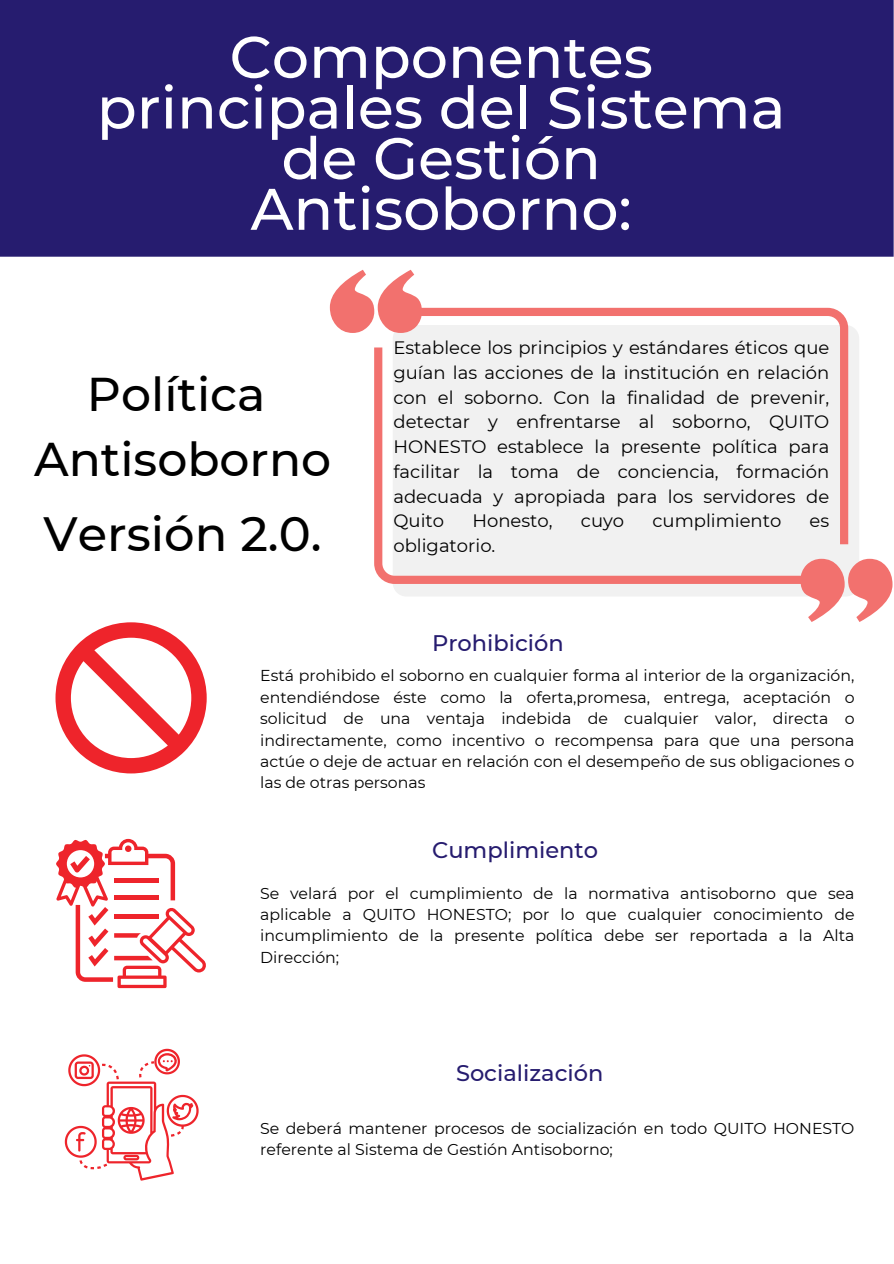
<style>
.page{position:relative;width:894px;height:1264px;background:#fff}
.page>*{position:absolute;margin:0;border:0;box-sizing:border-box;transform-origin:0 0}
.t1{font:500 58.5px/50.7px "Montserrat";color:#fff;text-align:center}
.t2{font:500 48px "Montserrat";color:#000}
.t3{font:500 47.25px/65.2px "Montserrat";color:#000;text-align:center}
.t4{font:500 22.5px "Montserrat";color:#261c6f}
.t5{font:18px/24.8px "Montserrat";color:#000;text-align:justify}
.t6{font:15.75px/21.3px "Montserrat";color:#000;text-align:justify}
</style>
<div class="page">
<div style="left:0;top:0;width:893px;height:257px;background:#261c6f"></div>
<svg style="left:65px;top:1048px;width:133px;height:132px"></svg>
<svg style="left:56px;top:838px;width:150px;height:150px"></svg>
<svg style="left:55px;top:622px;width:151px;height:151px"></svg>
<div style="left:392px;top:325px;width:466px;height:271px;background:#f1f1f1;border-radius:13px"></div>
<svg style="left:330px;top:270px;width:92px;height:63px"></svg>
<svg style="left:415px;top:308px;width:433px;height:236px"></svg>
<svg style="left:800px;top:559px;width:92px;height:63px"></svg>
<svg style="left:374px;top:347px;width:432px;height:237px"></svg>
<h1 class="t1" style="left:97px;top:31px;width:690px">Componentes principales del Sistema de Gestión<br>Antisoborno:</h1>
<h3 class="t3" style="left:34px;top:361px;width:298px">Política<br>Antisoborno</h3>
<h2 class="t2" style="left:43px;top:504px;width:280px">Versión 2.0.</h2>
<p class="t5" style="left:393px;top:335px;width:437px">Establece los principios y estándares éticos que guían las acciones de la institución en relación con el soborno. Con la finalidad de prevenir, detectar y enfrentarse al soborno, QUITO HONESTO establece la presente política para facilitar la toma de conciencia, formación adecuada y apropiada para los servidores de Quito</p>
<p class="t5" style="left:472px;top:508px;width:82px">Honesto,</p>
<p class="t5" style="left:580px;top:508px;width:45px">cuyo</p>
<p class="t5" style="left:652px;top:508px;width:130px">cumplimiento</p>
<p class="t5" style="left:809px;top:508px;width:21px">es</p>
<p class="t5" style="left:393px;top:533px;width:103px">obligatorio.</p>
<h3 class="t4" style="left:432px;top:629px;width:133px">Prohibición</h3>
<p class="t6" style="left:260px;top:665px;width:595px">Está prohibido el soborno en cualquier forma al interior de la organización, entendiéndose éste como la oferta,promesa, entrega, aceptación o solicitud de una ventaja indebida de cualquier valor, directa o indirectamente, como incentivo o recompensa para que una persona actúe o deje de actuar en relación con el desempeño de sus obligaciones o las de otras personas</p>
<h3 class="t4" style="left:432px;top:836px;width:167px">Cumplimiento</h3>
<p class="t6" style="left:260px;top:882px;width:595px">Se velará por el cumplimiento de la normativa antisoborno que sea aplicable a QUITO HONESTO; por lo que cualquier conocimiento de incumplimiento de la presente política debe ser reportada a la Alta Dirección;</p>
<h3 class="t4" style="left:456px;top:1059px;width:149px">Socialización</h3>
<p class="t6" style="left:260px;top:1117px;width:595px">Se deberá mantener procesos de socialización en todo QUITO HONESTO referente al Sistema de Gestión Antisoborno;</p>
</div>
